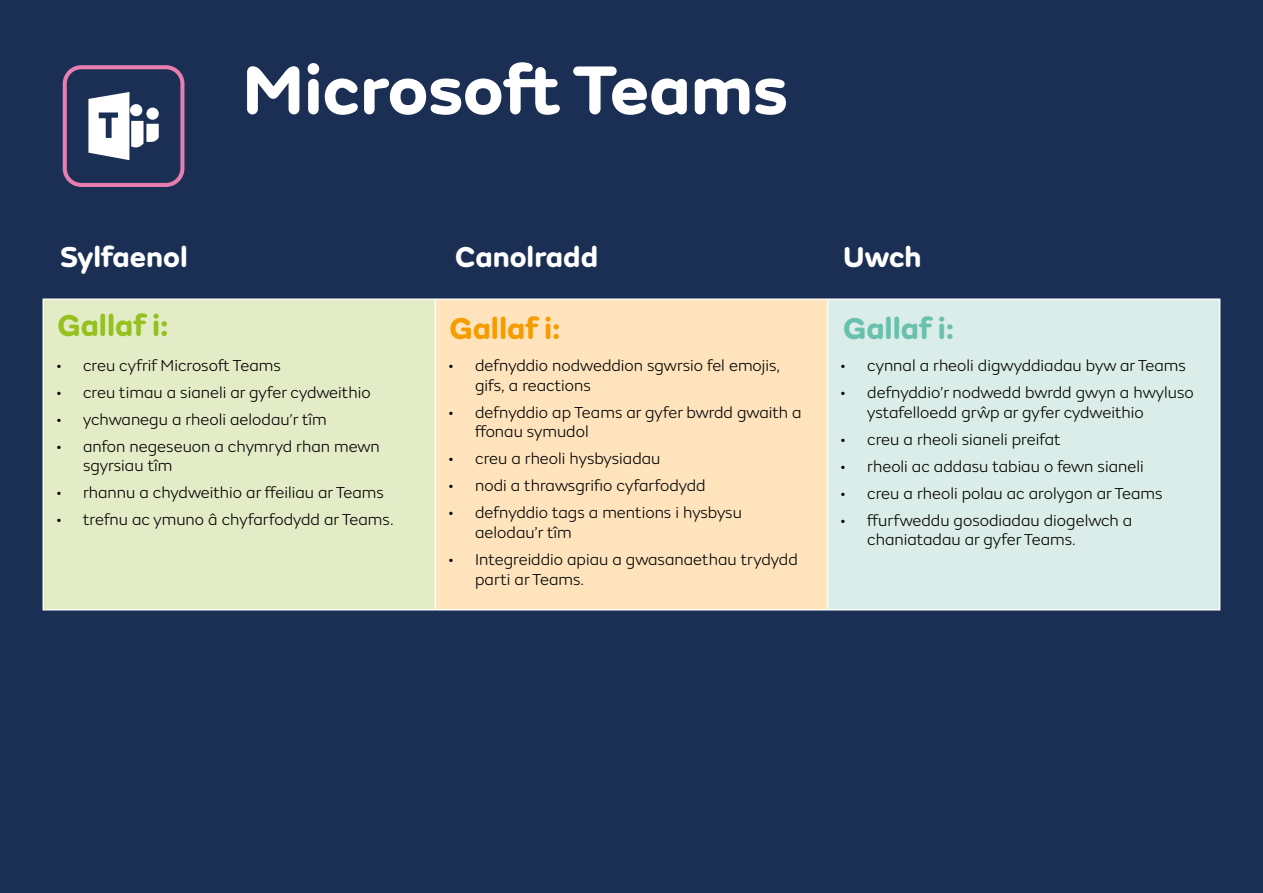
<style>
.page{position:relative;width:1263px;height:893px;background:#1b2f54}
.page>*{position:absolute;margin:0;border:0;box-sizing:border-box;transform-origin:0 0}
.t1{font:700 72px "FS Aldrin";color:#fff}
.t2{font:700 31.5px "FS Aldrin";color:#95c11f}
.t3{font:700 31.5px "FS Aldrin";color:#f59c00}
.t4{font:700 31.5px "FS Aldrin";color:#69c0ac}
.t5{font:700 30px "FS Aldrin";color:#fff}
.t6{font:300 16.5px/19.8px "FS Aldrin";color:#000}
</style>
<div class="page">
<div style="left:43px;top:299px;width:392px;height:311px;background:#e3ecc6"></div>
<div style="left:435px;top:299px;width:392px;height:311px;background:#fee3bd"></div>
<div style="left:827px;top:299px;width:393px;height:311px;background:#daede8"></div>
<hr style="left:43px;top:298px;width:392px;height:2px;background:#fff">
<hr style="left:435px;top:298px;width:392px;height:2px;background:#fff">
<hr style="left:827px;top:298px;width:393px;height:2px;background:#fff">
<hr style="left:43px;top:609px;width:392px;height:1px;background:#fff">
<hr style="left:435px;top:609px;width:392px;height:1px;background:#fff">
<hr style="left:827px;top:609px;width:393px;height:1px;background:#fff">
<hr style="left:43px;top:300px;width:1px;height:309px;background:#fff">
<hr style="left:435px;top:300px;width:1px;height:309px;background:#fff">
<hr style="left:827px;top:300px;width:1px;height:309px;background:#fff">
<hr style="left:1219px;top:300px;width:1px;height:309px;background:#fff">
<div style="left:63px;top:65px;width:121px;height:122px;border:4px solid #e77eb1;border-radius:17px"></div>
<svg style="left:88px;top:92px;width:71px;height:68px"></svg>
<h1 class="t1" style="left:242px;top:43px;width:547px">Microsoft Teams</h1>
<h3 class="t5" style="left:60px;top:238px;width:129px">Sylfaenol</h3>
<h3 class="t5" style="left:455px;top:238px;width:145px">Canolradd</h3>
<h3 class="t5" style="left:843px;top:238px;width:80px">Uwch</h3>
<h2 class="t2" style="left:57px;top:305px;width:112px">Gallaf i:</h2>
<h2 class="t3" style="left:449px;top:308px;width:112px">Gallaf i:</h2>
<h2 class="t4" style="left:843px;top:308px;width:112px">Gallaf i:</h2>
<p class="t6" style="left:56px;top:356px;width:226px">• creu cyfrif Microsoft Teams</p>
<p class="t6" style="left:56px;top:383px;width:316px">• creu timau a sianeli ar gyfer cydweithio</p>
<p class="t6" style="left:56px;top:410px;width:272px">• ychwanegu a rheoli aelodau’r tîm</p>
<p class="t6" style="left:83px;top:437px;width:298px;text-indent:-27px">• anfon negeseuon a chymryd rhan mewn sgyrsiau tîm</p>
<p class="t6" style="left:56px;top:483px;width:329px">• rhannu a chydweithio ar ffeiliau ar Teams</p>
<p class="t6" style="left:56px;top:510px;width:339px">• trefnu ac ymuno â chyfarfodydd ar Teams.</p>
<p class="t6" style="left:475px;top:356px;width:306px;text-indent:-27px">• defnyddio nodweddion sgwrsio fel emojis, gifs, a reactions</p>
<p class="t6" style="left:475px;top:402px;width:328px;text-indent:-27px">• defnyddio ap Teams ar gyfer bwrdd gwaith a ffonau symudol</p>
<p class="t6" style="left:448px;top:449px;width:214px">• creu a rheoli hysbysiadau</p>
<p class="t6" style="left:448px;top:476px;width:259px">• nodi a thrawsgrifio cyfarfodydd</p>
<p class="t6" style="left:475px;top:503px;width:268px;text-indent:-27px">• defnyddio tags a mentions i hysbysu aelodau’r tîm</p>
<p class="t6" style="left:475px;top:550px;width:324px;text-indent:-27px">• Integreiddio apiau a gwasanaethau trydydd parti ar Teams.</p>
<p class="t6" style="left:840px;top:355px;width:347px">• cynnal a rheoli digwyddiadau byw ar Teams</p>
<p class="t6" style="left:867px;top:382px;width:328px;text-indent:-27px">• defnyddio’r nodwedd bwrdd gwyn a hwyluso ystafelloedd grŵp ar gyfer cydweithio</p>
<p class="t6" style="left:840px;top:429px;width:222px">• creu a rheoli sianeli preifat</p>
<p class="t6" style="left:840px;top:456px;width:305px">• rheoli ac addasu tabiau o fewn sianeli</p>
<p class="t6" style="left:840px;top:483px;width:324px">• creu a rheoli polau ac arolygon ar Teams</p>
<p class="t6" style="left:867px;top:510px;width:267px;text-indent:-27px">• ffurfweddu gosodiadau diogelwch a chaniatadau ar gyfer Teams.</p>
</div>
